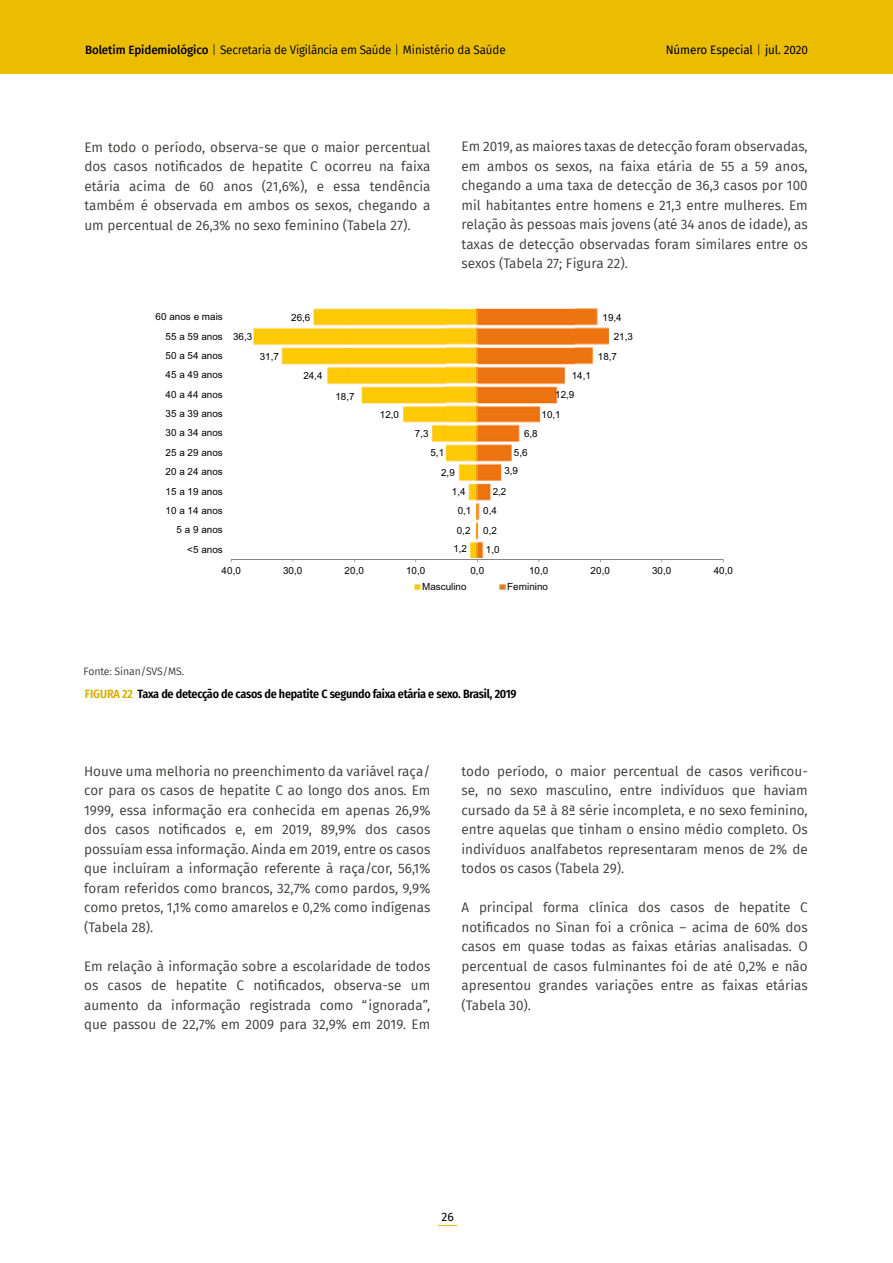
<style>
.page{position:relative;width:893px;height:1263px;background:#fff}
.page>*{position:absolute;margin:0;border:0;box-sizing:border-box;transform-origin:0 0}
.t1{font:13.5px/19.5px "Fira Sans";color:#3c3c3b;text-align:justify}
.t2{font:600 12px "Fira Sans Condensed";letter-spacing:-.02em;color:#000}
.t3{font:12px "Fira Sans";letter-spacing:-.02em;color:#000}
.t4{font:12px "Fira Sans";letter-spacing:-.01em;color:#000}
.t5{font:10.5px "Fira Sans";letter-spacing:-.01em;color:#3c3c3b}
.t6{font:9.9px "Arial";color:#010202}
.s1{font-weight:500}
.s2{font-weight:300}
.s3{color:#d7ae00}
</style>
<div class="page">
<div style="left:0;top:0;width:893px;height:74px;background:#ebbd00"></div>
<svg style="left:438px;top:1225px;width:19px;height:1px"></svg>
<img style="left:254px;top:309px;width:355px;height:249px">
<hr style="left:231px;top:559px;width:492px;height:1px;background:#868686">
<svg style="left:415px;top:584px;width:5px;height:6px"></svg>
<svg style="left:500px;top:584px;width:5px;height:6px"></svg>
<p class="t3" style="left:85px;top:41px;width:422px"><span class="s1">Boletim Epidemiológico</span> <span class="s2">|</span> Secretaria de Vigilância em Saúde <span class="s2">|</span> Ministério da Saúde</p>
<p class="t4" style="left:666px;top:40px;width:144px">Número Especial <span class="s2">|</span> jul. 2020</p>
<p class="t1" style="left:84px;top:137px;width:348px">Em todo o período, observa-se que o maior percentual dos casos notificados de hepatite C ocorreu na faixa etária acima de 60 anos (21,6%), e essa tendência também é observada em ambos os sexos, chegando a um percentual de 26,3% no sexo feminino (Tabela 27).</p>
<p class="t1" style="left:462px;top:137px;width:348px">Em 2019, as maiores taxas de detecção foram observadas, em ambos os sexos, na faixa etária de 55 a 59 anos, chegando a uma taxa de detecção de 36,3 casos por 100 mil habitantes entre homens e 21,3 entre mulheres. Em relação às pessoas mais jovens (até 34 anos de idade), as taxas de detecção observadas foram similares entre os sexos (Tabela 27; Figura 22).</p>
<p class="t6" style="left:156px;top:310px;width:69px">60 anos e mais</p>
<p class="t6" style="left:291px;top:311px;width:21px">26,6</p>
<p class="t6" style="left:603px;top:311px;width:21px">19,4</p>
<p class="t6" style="left:166px;top:330px;width:59px">55 a 59 anos</p>
<p class="t6" style="left:233px;top:330px;width:21px">36,3</p>
<p class="t6" style="left:614px;top:330px;width:21px">21,3</p>
<p class="t6" style="left:166px;top:349px;width:59px">50 a 54 anos</p>
<p class="t6" style="left:260px;top:350px;width:21px">31,7</p>
<p class="t6" style="left:598px;top:350px;width:21px">18,7</p>
<p class="t6" style="left:166px;top:368px;width:59px">45 a 49 anos</p>
<p class="t6" style="left:303px;top:369px;width:21px">24,4</p>
<p class="t6" style="left:572px;top:369px;width:21px">14,1</p>
<p class="t6" style="left:166px;top:388px;width:59px">40 a 44 anos</p>
<p class="t6" style="left:335px;top:390px;width:21px">18,7</p>
<p class="t6" style="left:555px;top:388px;width:21px">12,9</p>
<p class="t6" style="left:166px;top:407px;width:59px">35 a 39 anos</p>
<p class="t6" style="left:380px;top:408px;width:21px">12,0</p>
<p class="t6" style="left:542px;top:408px;width:21px">10,1</p>
<p class="t6" style="left:166px;top:426px;width:59px">30 a 34 anos</p>
<p class="t6" style="left:415px;top:427px;width:15px">7,3</p>
<p class="t6" style="left:524px;top:427px;width:15px">6,8</p>
<p class="t6" style="left:166px;top:446px;width:59px">25 a 29 anos</p>
<p class="t6" style="left:430px;top:446px;width:15px">5,1</p>
<p class="t6" style="left:514px;top:446px;width:15px">5,6</p>
<p class="t6" style="left:166px;top:465px;width:59px">20 a 24 anos</p>
<p class="t6" style="left:441px;top:466px;width:15px">2,9</p>
<p class="t6" style="left:504px;top:464px;width:15px">3,9</p>
<p class="t6" style="left:166px;top:485px;width:59px">15 a 19 anos</p>
<p class="t6" style="left:452px;top:485px;width:15px">1,4</p>
<p class="t6" style="left:493px;top:485px;width:15px">2,2</p>
<p class="t6" style="left:166px;top:504px;width:59px">10 a 14 anos</p>
<p class="t6" style="left:458px;top:504px;width:15px">0,1</p>
<p class="t6" style="left:483px;top:504px;width:15px">0,4</p>
<p class="t6" style="left:177px;top:523px;width:48px">5a 9 anos</p>
<p class="t6" style="left:457px;top:524px;width:15px">0,2</p>
<p class="t6" style="left:483px;top:524px;width:15px">0,2</p>
<p class="t6" style="left:187px;top:543px;width:37px">&lt;5 anos</p>
<p class="t6" style="left:453px;top:542px;width:15px">1,2</p>
<p class="t6" style="left:486px;top:543px;width:15px">1,0</p>
<p class="t6" style="left:222px;top:564px;width:21px">40,0</p>
<p class="t6" style="left:283px;top:564px;width:21px">30,0</p>
<p class="t6" style="left:345px;top:564px;width:21px">20,0</p>
<p class="t6" style="left:406px;top:564px;width:21px">10,0</p>
<p class="t6" style="left:470px;top:564px;width:15px">0,0</p>
<p class="t6" style="left:529px;top:564px;width:21px">10,0</p>
<p class="t6" style="left:591px;top:564px;width:21px">20,0</p>
<p class="t6" style="left:652px;top:564px;width:21px">30,0</p>
<p class="t6" style="left:714px;top:564px;width:21px">40,0</p>
<p class="t5" style="left:84px;top:663px;width:102px">Fonte: Sinan/SVS/MS.</p>
<p class="t6" style="left:422px;top:580px;width:46px">Masculino</p>
<p class="t6" style="left:507px;top:580px;width:42px">Feminino</p>
<p class="t2" style="left:85px;top:684px;width:433px"><span class="s3">FIGURA 22</span> Taxa de detecção de casos de hepatite C segundo faixa etária e sexo. Brasil, 2019</p>
<p class="t1" style="left:84px;top:761px;width:348px">Houve uma melhoria no preenchimento da variável raça/ cor para os casos de hepatite C ao longo dos anos. Em 1999, essa informação era conhecida em apenas 26,9% dos casos notificados e, em 2019, 89,9% dos casos possuíam essa informação. Ainda em 2019, entre os casos que incluíram a informação referente à raça/cor, 56,1% foram referidos como brancos, 32,7% como pardos, 9,9% como pretos, 1,1% como amarelos e 0,2% como indígenas (Tabela 28).</p>
<p class="t1" style="left:84px;top:956px;width:348px">Em relação à informação sobre a escolaridade de todos os casos de hepatite C notificados, observa-se um aumento da informação registrada como “ignorada”, que passou de 22,7% em 2009 para 32,9% em 2019. Em</p>
<p class="t1" style="left:462px;top:761px;width:348px">todo período, o maior percentual de casos verificou&shy;se, no sexo masculino, entre indivíduos que haviam cursado da 5ª à 8ª série incompleta, e no sexo feminino, entre aquelas que tinham o ensino médio completo. Os indivíduos analfabetos representaram menos de 2% de todos os casos (Tabela 29).</p>
<p class="t1" style="left:462px;top:897px;width:348px">A principal forma clínica dos casos de hepatite C notificados no Sinan foi a crônica – acima de 60% dos casos em quase todas as faixas etárias analisadas. O percentual de casos fulminantes foi de até 0,2% e não apresentou grandes variações entre as faixas etárias (Tabela 30).</p>
<p class="t4" style="left:441px;top:1207px;width:14px">26</p>
</div>
